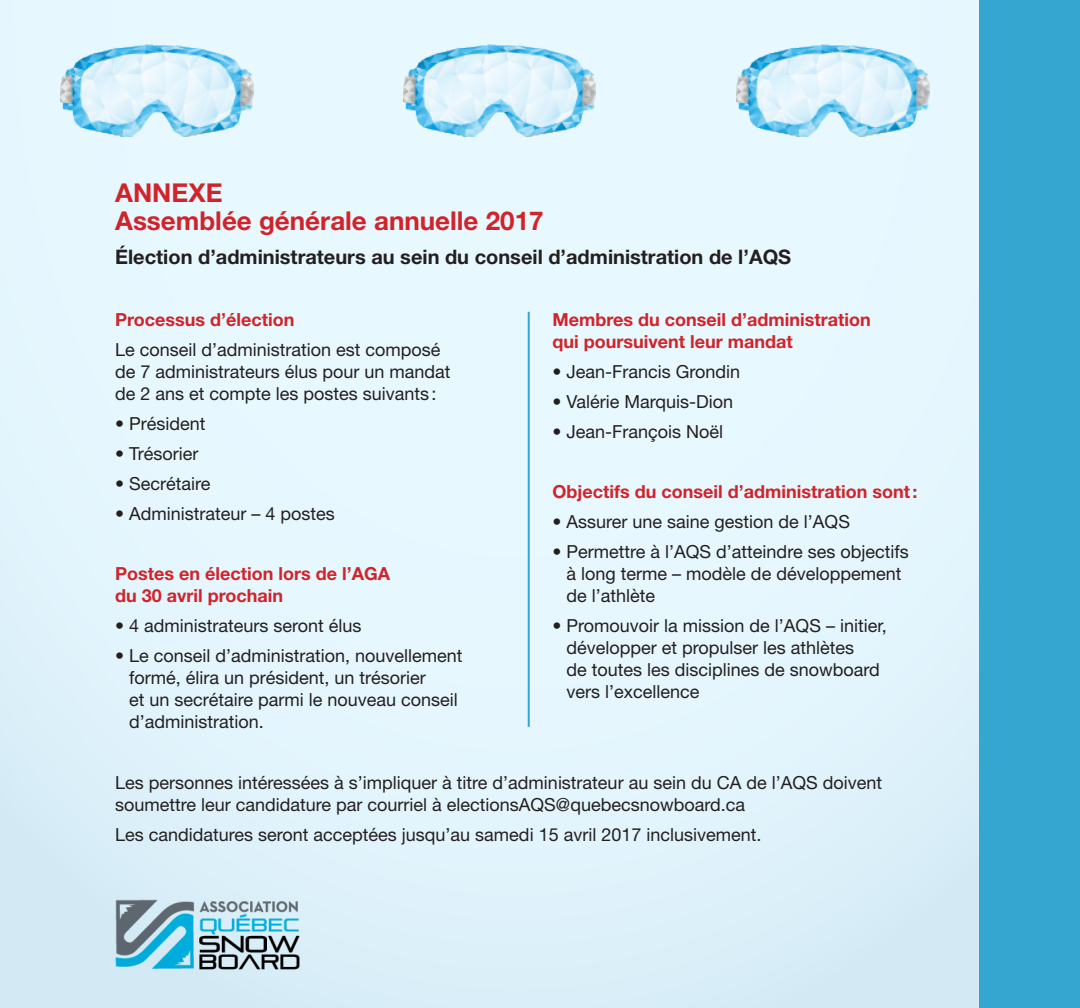
<style>
.page{position:relative;width:1080px;height:1008px;background:#fff}
.page>*{position:absolute;margin:0;border:0;box-sizing:border-box;transform-origin:0 0}
.t1{font:700 26px "Helvetica Neue";color:#d1232a}
.t2{font:700 20px "Helvetica Neue";color:#231f20}
.t3{font:18px/22px "Helvetica Neue";color:#231f20}
.t4{font:700 18px/22px "Helvetica Neue";color:#d1232a}
</style>
<div class="page">
<div style="left:0;top:0;width:997px;height:1008px;background:linear-gradient(to bottom,#ebfaff,#dcf0f9)"></div>
<div style="left:979px;top:0;width:101px;height:1008px;background:#35a6d0"></div>
<img style="left:107px;top:891px;width:200px;height:86px">
<hr style="left:528px;top:312px;width:2px;height:415px;background:#35a6d0">
<img style="left:403px;top:44px;width:193px;height:93px">
<img style="left:61px;top:44px;width:192px;height:93px">
<img style="left:737px;top:44px;width:192px;height:93px">
<p class="t1" style="left:115px;top:177px;width:109px">ANNEXE</p>
<p class="t1" style="left:115px;top:205px;width:430px">Assemblée générale annuelle 2017</p>
<p class="t2" style="left:115px;top:245px;width:678px">Élection d’administrateurs au sein du conseil d’administration de l’AQS</p>
<p class="t4" style="left:115px;top:308px;width:181px">Processus d’élection</p>
<p class="t3" style="left:115px;top:338px;width:337px">Le conseil d’administration est composé de 7 administrateurs élus pour un mandat de 2 ans et compte les postes suivants :</p>
<p class="t3" style="left:115px;top:412px;width:92px">• Président</p>
<p class="t3" style="left:115px;top:442px;width:85px">• Trésorier</p>
<p class="t3" style="left:115px;top:472px;width:97px">• Secrétaire</p>
<p class="t3" style="left:115px;top:502px;width:221px">• Administrateur – 4 postes</p>
<p class="t4" style="left:115px;top:562px;width:276px">Postes en élection lors de l’AGA du 30 avril prochain</p>
<p class="t3" style="left:115px;top:614px;width:248px">• 4 administrateurs seront élus</p>
<p class="t3" style="left:129px;top:644px;width:335px;text-indent:-14px">• Le conseil d’administration, nouvellement formé, élira un président, un trésorier<br>et un secrétaire parmi le nouveau conseil d’administration.</p>
<p class="t4" style="left:553px;top:308px;width:320px">Membres du conseil d’administration qui poursuivent leur mandat</p>
<p class="t3" style="left:553px;top:360px;width:189px">• Jean-Francis Grondin</p>
<p class="t3" style="left:553px;top:390px;width:182px">• Valérie Marquis-Dion</p>
<p class="t3" style="left:553px;top:420px;width:172px">• Jean-François Noël</p>
<p class="t4" style="left:553px;top:480px;width:366px">Objectifs du conseil d’administration sont:</p>
<p class="t3" style="left:553px;top:510px;width:299px">• Assurer une saine gestion de l’AQS</p>
<p class="t3" style="left:567px;top:540px;width:344px;text-indent:-14px">• Permettre à l’AQS d’atteindre ses objectifs à long terme – modèle de développement de l’athlète</p>
<p class="t3" style="left:567px;top:614px;width:322px;text-indent:-14px">• Promouvoir la mission de l’AQS – initier, développer et propulser les athlètes<br>de toutes les disciplines de snowboard vers l’excellence</p>
<p class="t3" style="left:115px;top:771px;width:768px">Les personnes intéressées à s’impliquer à titre d’administrateur au sein du CA de l’AQS doivent soumettre leur candidature par courriel à electionsAQS@quebecsnowboard.ca</p>
<p class="t3" style="left:115px;top:823px;width:648px">Les candidatures seront acceptées jusqu’au samedi 15 avril 2017 inclusivement.</p>
</div>
